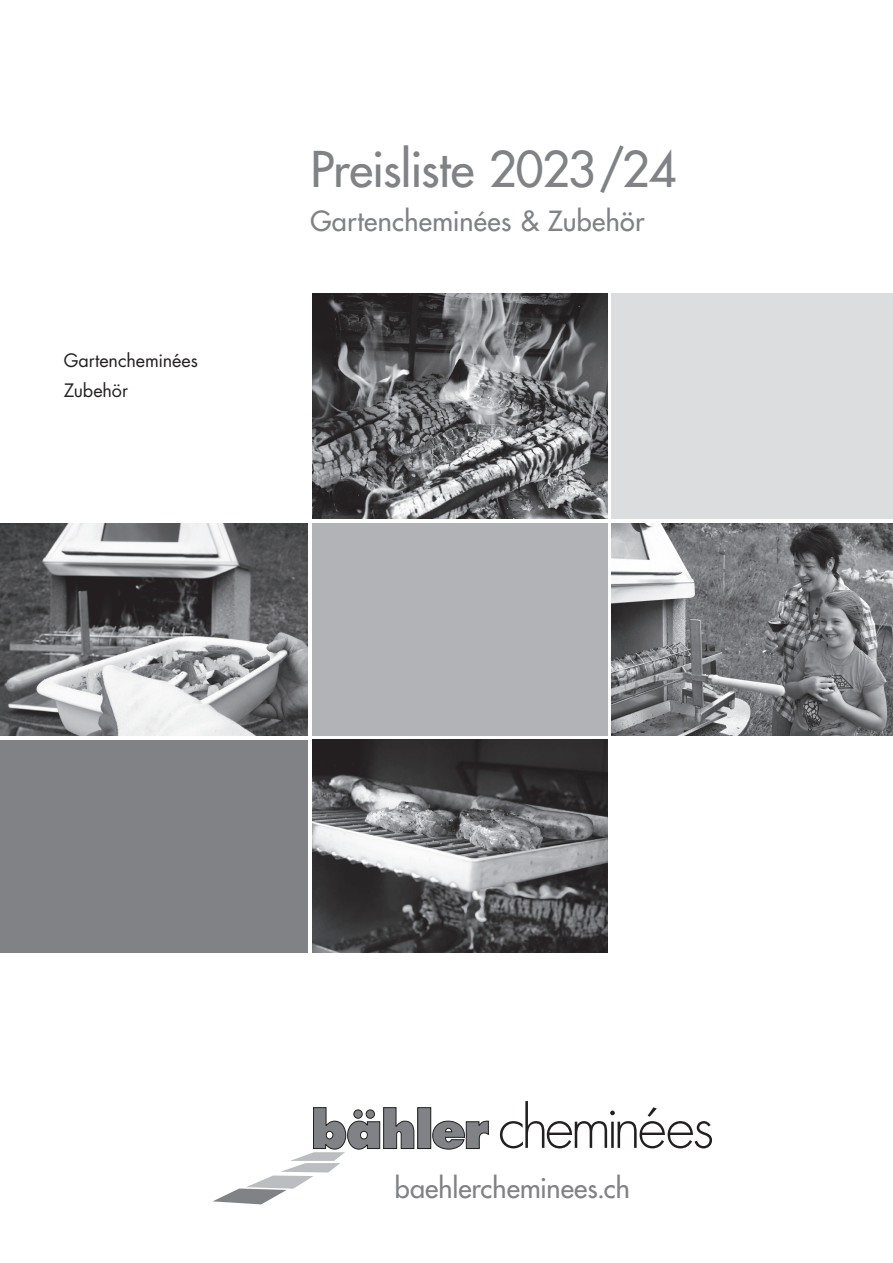
<style>
.page{position:relative;width:893px;height:1263px;background:#fff}
.page>*{position:absolute;margin:0;border:0;box-sizing:border-box;transform-origin:0 0}
.t1{font:48px "Futura";letter-spacing:-.02em;color:#808285}
.t2{font:27px "Futura";letter-spacing:.005em;color:#808285}
.t3{font:18px/30px "Futura";letter-spacing:-.005em;color:#231f20}
</style>
<div class="page">
<svg style="left:500px;top:1101px;width:212px;height:47px"></svg>
<div style="left:418px;top:1107px;width:13px;height:41px;background:#808285"></div>
<div style="left:417px;top:1107px;width:14px;height:42px;border:1px solid #231f20"></div>
<svg style="left:432px;top:1120px;width:57px;height:30px"></svg>
<svg style="left:213px;top:1107px;width:201px;height:97px"></svg>
<div style="left:611px;top:293px;width:282px;height:226px;background:#dcdddf"></div>
<div style="left:312px;top:523px;width:295px;height:213px;background:#b2b3b7"></div>
<img style="left:312px;top:293px;width:295px;height:226px">
<div style="left:0;top:740px;width:308px;height:212px;background:#808285"></div>
<img style="left:0;top:523px;width:308px;height:213px">
<img style="left:611px;top:523px;width:282px;height:213px">
<img style="left:312px;top:740px;width:295px;height:212px">
<p class="t3" style="left:64px;top:346px;width:136px">Gartencheminées<br>Zubehör</p>
<h1 class="t1" style="left:310px;top:139px;width:368px">Preisliste 2023/24</h1>
<p class="t2" style="left:310px;top:204px;width:336px">Gartencheminées &amp; Zubehör</p>
<p class="t2" style="left:395px;top:1171px;width:236px">baehlercheminees.ch</p>
</div>
